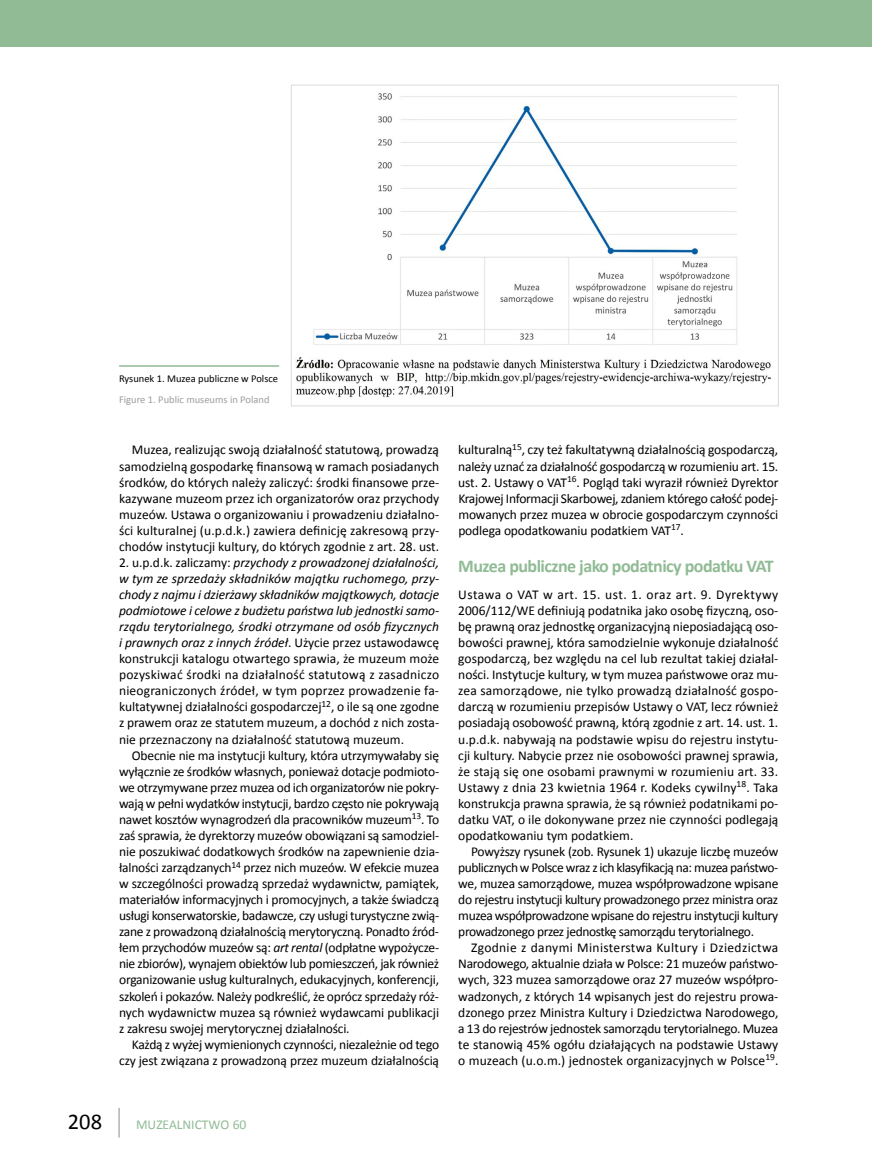
<style>
.page{position:relative;width:872px;height:1170px;background:#fff}
.page>*{position:absolute;margin:0;border:0;box-sizing:border-box;transform-origin:0 0}
.t1{font:22.5px "Calibri";color:#000}
.t2{font:700 18px "Calibri";letter-spacing:-.03em;color:#90bb94}
.t3{font:13.5px/16px "Calibri";letter-spacing:-.01em;color:#000;text-align:justify}
.t4{font:13.5px "Calibri";color:#90bb94}
.t5{font:10.5px "Calibri";color:#000}
.t6{font:10.5px "Calibri";color:#9d9d9c}
.s1{font-style:italic}
</style>
<div class="page">
<hr style="left:118px;top:1107px;width:2px;height:30px;background:#b3b2b2">
<div style="left:0;top:0;width:872px;height:47px;background:#90bb94"></div>
<img style="left:296px;top:93px;width:475px;height:305px">
<div style="left:291px;top:85px;width:487px;height:321px;border:1px solid #dadada"></div>
<hr style="left:119px;top:365px;width:160px;height:2px;background:#90bb94">
<p class="t5" style="left:119px;top:371px;width:160px">Rysunek 1. Muzea publiczne w Polsce</p>
<p class="t6" style="left:119px;top:392px;width:152px">Figure 1. Public museums in Poland</p>
<p class="t3" style="left:119px;top:442px;width:322px;text-indent:13px">Muzea, realizując swoją działalność statutową, prowadzą samodzielną gospodarkę finansową w ramach posiadanych środków, do których należy zaliczyć: środki finansowe prze&shy;kazywane muzeom przez ich organizatorów oraz przychody muzeów. Ustawa o organizowaniu i prowadzeniu działalno&shy;ści kulturalnej (u.p.d.k.) zawiera definicję zakresową przy&shy;chodów instytucji kultury, do których zgodnie z art. 28. ust.</p>
<p class="t3" style="left:119px;top:554px;width:322px">2. u.p.d.k. zaliczamy: <span class="s1">przychody z prowadzonej działalności, w tym ze sprzedaży składników majątku ruchomego, przy&shy;chody z najmu i dzierżawy składników majątkowych, dotacje podmiotowe i celowe z budżetu państwa lub jednostki samo&shy;rządu terytorialnego, środki otrzymane od osób fizycznych i prawnych oraz z innych źródeł</span>. Użycie przez ustawodawcę konstrukcji katalogu otwartego sprawia, że muzeum może pozyskiwać środki na działalność statutową z zasadniczo nieograniczonych źródeł, w tym poprzez prowadzenie fa&shy;kultatywnej działalności gospodarczej<sup>12</sup>, o ile są one zgodne z prawem oraz ze statutem muzeum, a dochód z nich zosta&shy;nie przeznaczony na działalność statutową muzeum.</p>
<p class="t3" style="left:119px;top:747px;width:321px;text-indent:13px">Obecnie nie ma instytucji kultury, która utrzymywałaby się wyłącznie ze środków własnych, ponieważ dotacje podmioto&shy;we otrzymywane przez muzea od ich organizatorów nie pokry&shy;wają w pełni wydatków instytucji, bardzo często nie pokrywają nawet kosztów wynagrodzeń dla pracowników muzeum<sup>13</sup>. To zaś sprawia, że dyrektorzy muzeów obowiązani są samodziel&shy;nie poszukiwać dodatkowych środków na zapewnienie dzia&shy;łalności zarządzanych<sup>14</sup> przez nich muzeów. W efekcie muzea w szczególności prowadzą sprzedaż wydawnictw, pamiątek, materiałów informacyjnych i promocyjnych, a także świadczą usługi konserwatorskie, badawcze, czy usługi turystyczne zwią&shy;zane z prowadzoną działalnością merytoryczną. Ponadto źród&shy;łem przychodów muzeów są: <span class="s1">art rental</span> (odpłatne wypożycze&shy;nie zbiorów), wynajem obiektów lub pomieszczeń, jak również organizowanie usług kulturalnych, edukacyjnych, konferencji, szkoleń i pokazów. Należy podkreślić, że oprócz sprzedaży róż&shy;nych wydawnictw muzea są również wydawcami publikacji z zakresu swojej merytorycznej działalności.</p>
<p class="t3" style="left:119px;top:1036px;width:321px;text-align:right">Każdą z wyżej wymienionych czynności, niezależnie od tego czy jest związana z prowadzoną przez muzeum działalnością</p>
<h1 class="t1" style="left:68px;top:1107px;width:36px">208</h1>
<p class="t4" style="left:136px;top:1115px;width:112px">MUZEALNICTWO 60</p>
<p class="t3" style="left:458px;top:442px;width:322px">kulturalną<sup>15</sup>, czy też fakultatywną działalnością gospodarczą, należy uznać za działalność gospodarczą w rozumieniu art. 15. ust. 2. Ustawy o VAT<sup>16</sup>. Pogląd taki wyraził również Dyrektor Krajowej Informacji Skarbowej, zdaniem którego całość podej&shy;mowanych przez muzea w obrocie gospodarczym czynności podlega opodatkowaniu podatkiem VAT<sup>17</sup>.</p>
<h2 class="t2" style="left:458px;top:554px;width:317px">Muzea publiczne jako podatnicy podatku VAT</h2>
<p class="t3" style="left:458px;top:586px;width:322px">Ustawa o VAT w art. 15. ust. 1. oraz art. 9. Dyrektywy 2006/112/WE definiują podatnika jako osobę fizyczną, oso&shy;bę prawną oraz jednostkę organizacyjną nieposiadającą oso&shy;bowości prawnej, która samodzielnie wykonuje działalność gospodarczą, bez względu na cel lub rezultat takiej działal&shy;ności. Instytucje kultury, w tym muzea państwowe oraz mu&shy;zea samorządowe, nie tylko prowadzą działalność gospo&shy;darczą w rozumieniu przepisów Ustawy o VAT, lecz również posiadają osobowość prawną, którą zgodnie z art. 14. ust. 1. u.p.d.k. nabywają na podstawie wpisu do rejestru instytu&shy;cji kultury. Nabycie przez nie osobowości prawnej sprawia, że stają się one osobami prawnymi w rozumieniu art. 33.<br>Ustawy z dnia 23 kwietnia 1964 r. Kodeks cywilny<sup>18</sup>. Taka konstrukcja prawna sprawia, że są również podatnikami po&shy;datku VAT, o ile dokonywane przez nie czynności podlegają opodatkowaniu tym podatkiem.</p>
<p class="t3" style="left:458px;top:843px;width:321px;text-indent:13px">Powyższy rysunek (zob. Rysunek 1) ukazuje liczbę muzeów publicznych w Polsce wraz z ich klasyfikacją na: muzea państwo&shy;we, muzea samorządowe, muzea współprowadzone wpisane do rejestru instytucji kultury prowadzonego przez ministra oraz muzea współprowadzone wpisane do rejestru instytucji kultury prowadzonego przez jednostkę samorządu terytorialnego.</p>
<p class="t3" style="left:458px;top:939px;width:321px;text-indent:13px">Zgodnie z danymi Ministerstwa Kultury i Dziedzictwa Narodowego, aktualnie działa w Polsce: 21 muzeów państwo&shy;wych, 323 muzea samorządowe oraz 27 muzeów współpro&shy;wadzonych, z których 14 wpisanych jest do rejestru prowa&shy;dzonego przez Ministra Kultury i Dziedzictwa Narodowego, a 13 do rejestrów jednostek samorządu terytorialnego. Muzea te stanowią 45% ogółu działających na podstawie Ustawy o muzeach (u.o.m.) jednostek organizacyjnych w Polsce<sup>19</sup>.</p>
</div>
